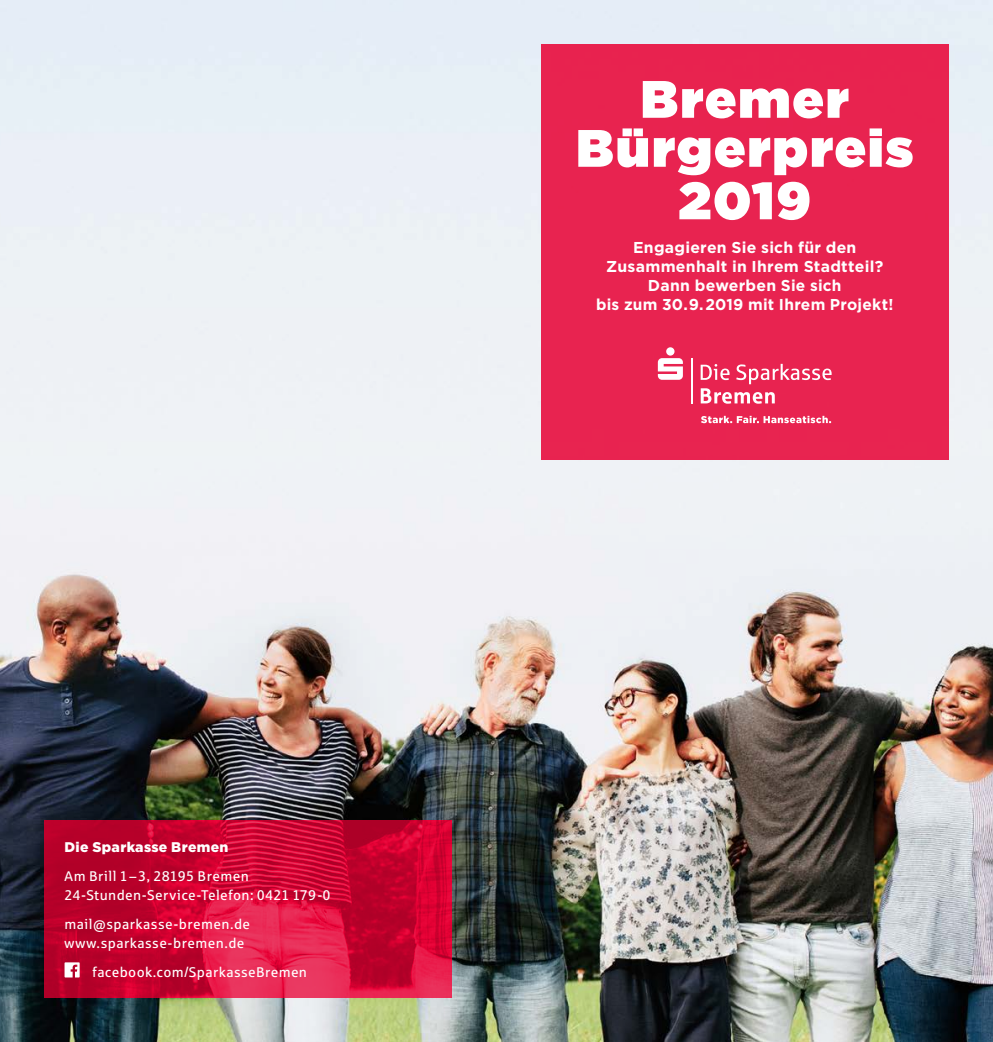
<style>
.page{position:relative;width:993px;height:1042px;background:#fff}
.page>*{position:absolute;margin:0;border:0;box-sizing:border-box;transform-origin:0 0}
.t1{font:900 52.5px/50.8px "Gotham";letter-spacing:.04em;color:#fff;text-align:center}
.t2{font:700 15.75px/19.2px "Gotham";letter-spacing:.015em;color:#fff;text-align:center}
.t3{font:14px/19.2px "Sparkasse Rg";letter-spacing:.03em;color:#fff}
.t4{font:900 14px "Gotham";letter-spacing:.025em;color:#fff}
</style>
<div class="page">
<img style="left:0;top:0;width:992px;height:1042px">
<svg style="left:45px;top:819px;width:406px;height:178px;background:#ca0a36"></svg>
<div style="left:541px;top:45px;width:406px;height:415px;background:#e82350"></div>
<svg style="left:700px;top:364px;width:131px;height:40px"></svg>
<svg style="left:657px;top:347px;width:25px;height:33px"></svg>
<hr style="left:690px;top:358px;width:2px;height:45px;background:#fff">
<svg style="left:701px;top:416px;width:129px;height:7px"></svg>
<svg style="left:64px;top:962px;width:16px;height:15px"></svg>
<p class="t4" style="left:64px;top:837px;width:165px">Die Sparkasse Bremen</p>
<p class="t3" style="left:64px;top:866px;width:267px">Am Brill 1–3, 28195 Bremen<br>24-Stunden-Service-Telefon: 0421 179-0</p>
<p class="t3" style="left:64px;top:914px;width:187px">mail@sparkasse-bremen.de www.sparkasse-bremen.de</p>
<p class="t3" style="left:92px;top:962px;width:216px">facebook.com/SparkasseBremen</p>
<h1 class="t1" style="left:576px;top:73px;width:338px">Bremer<br>Bürgerpreis<br>2019</h1>
<p class="t2" style="left:596px;top:237px;width:299px">Engagieren Sie sich für den<br>Zusammenhalt in Ihrem Stadtteil?<br>Dann bewerben Sie sich<br>bis zum 30.9.2019 mit Ihrem Projekt!</p>
</div>
